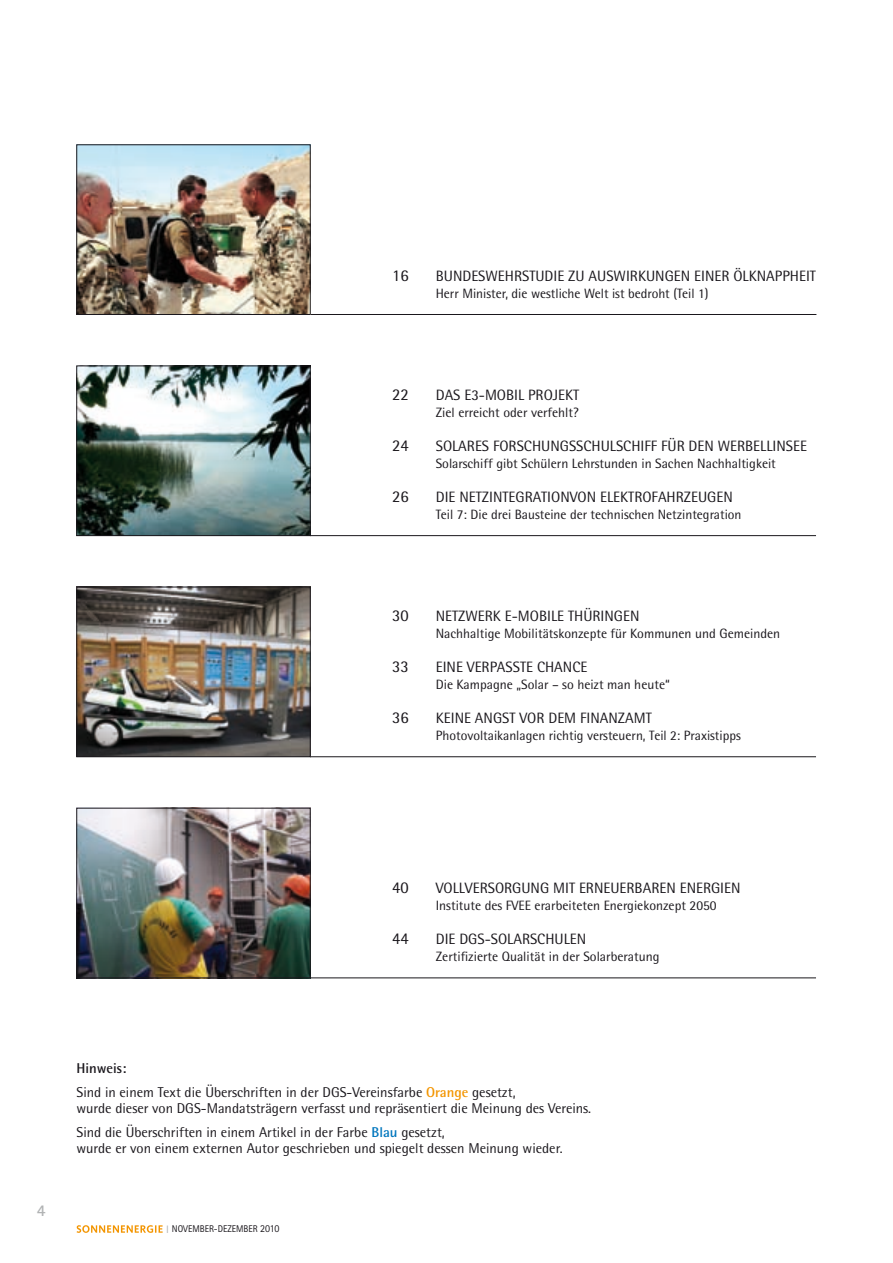
<style>
.page{position:relative;width:893px;height:1263px;background:#fff}
.page>*{position:absolute;margin:0;border:0;box-sizing:border-box;transform-origin:0 0}
.t1{font:16.5px "Rotis Semi Sans Std";color:#1a171c}
.t2{font:700 16.5px "Rotis Semi Sans Std";color:#b1b3b4}
.t3{font:15px "Rotis Semi Sans Std";color:#1a171c}
.t4{font:14.25px/24px "Rotis Semi Sans Std";color:#1a171c}
.t5{font:13.5px "Rotis Semi Sans Std";color:#1a171c}
.t6{font:9.75px "Rotis Sans Serif Std";color:#1a171c;scale:.95 1}
.s1{font-weight:700}
.s2{font-weight:700;color:#f39500}
.s3{font-weight:700;color:#0076bd}
.s4{font-size:10.8px;color:#b1b3b4}
.s5{font-size:10.65px}
</style>
<div class="page">
<svg style="left:77px;top:1225px;width:86px;height:8px"></svg>
<img style="left:79px;top:810px;width:229px;height:166px">
<div style="left:77px;top:808px;width:233px;height:170px;border:1px solid #1a171c"></div>
<img style="left:79px;top:368px;width:229px;height:166px">
<div style="left:77px;top:366px;width:233px;height:170px;border:1px solid #1a171c"></div>
<hr style="left:310px;top:535px;width:506px;height:1px;background:#1a171c">
<hr style="left:310px;top:756px;width:506px;height:1px;background:#1a171c">
<hr style="left:310px;top:978px;width:506px;height:1px;background:#1a171c">
<hr style="left:295px;top:314px;width:521px;height:1px;background:#1a171c">
<img style="left:79px;top:589px;width:229px;height:166px">
<div style="left:77px;top:587px;width:233px;height:170px;border:1px solid #1a171c"></div>
<img style="left:79px;top:147px;width:229px;height:166px">
<div style="left:77px;top:145px;width:233px;height:170px;border:1px solid #1a171c"></div>
<p class="t1" style="left:392px;top:265px;width:18px">16</p>
<p class="t3" style="left:436px;top:267px;width:95px">Bu ndesweh rstud</p>
<p class="t3" style="left:554px;top:267px;width:263px">ie zu Auswirku ngen einer Ölknapph eit</p>
<p class="t5" style="left:436px;top:285px;width:274px">Herr Minister, die westliche Welt ist bedroht (Teil 1)</p>
<p class="t1" style="left:392px;top:384px;width:18px">22</p>
<p class="t3" style="left:436px;top:386px;width:144px">Das E3-Mobil Projekt</p>
<p class="t5" style="left:392px;top:404px;width:26px">Z</p>
<p class="t5" style="left:442px;top:404px;width:138px">iel erreicht oder verfehlt?</p>
<p class="t1" style="left:392px;top:435px;width:18px">24</p>
<p class="t3" style="left:436px;top:437px;width:165px">solares Forschu ngsschuls</p>
<p class="t3" style="left:623px;top:437px;width:185px">ch iff fü r den Werbellinsee</p>
<p class="t5" style="left:436px;top:455px;width:342px">Solarschiff gibt Schülern Lehrstunden in Sachen Nachhaltigkeit</p>
<p class="t1" style="left:392px;top:486px;width:18px">26</p>
<p class="t3" style="left:436px;top:488px;width:289px">DIE NETZINTEGRATIONVON ELEKTRO FAHRZEUGEN</p>
<p class="t5" style="left:436px;top:506px;width:307px">Teil 7: Die drei Bausteine der technischen Netzintegration</p>
<p class="t1" style="left:392px;top:605px;width:18px">30</p>
<p class="t3" style="left:436px;top:607px;width:205px">N etzwerk E-Mobile Thü ringen</p>
<p class="t5" style="left:392px;top:625px;width:27px">N</p>
<p class="t5" style="left:444px;top:625px;width:337px">achhaltige Mobilitätskonzepte für Kommunen und Gemeinden</p>
<p class="t1" style="left:392px;top:656px;width:18px">33</p>
<p class="t3" style="left:436px;top:658px;width:70px">Eine verpasst</p>
<p class="t3" style="left:526px;top:658px;width:63px">e Chance</p>
<p class="t5" style="left:436px;top:676px;width:236px">Die Kampagne „Solar – so heizt man heute“</p>
<p class="t1" style="left:392px;top:708px;width:18px">36</p>
<p class="t3" style="left:436px;top:709px;width:66px">Keine Angst</p>
<p class="t3" style="left:519px;top:709px;width:116px">vor dem Finanzamt</p>
<p class="t5" style="left:436px;top:727px;width:307px">Photovoltaikanlagen richtig versteuern, Teil 2: Praxistipps</p>
<p class="t1" style="left:392px;top:878px;width:18px">40</p>
<p class="t3" style="left:436px;top:879px;width:306px">Vollversorgu ng m it Erneu erbaren Energien</p>
<p class="t5" style="left:392px;top:897px;width:24px">I</p>
<p class="t5" style="left:439px;top:897px;width:279px">nstitute des FVEE erarbeiteten Energiekonzept 2050</p>
<p class="t1" style="left:392px;top:929px;width:18px">44</p>
<p class="t3" style="left:436px;top:930px;width:152px">Die DGS-Solarschulen</p>
<p class="t5" style="left:392px;top:948px;width:26px">Z</p>
<p class="t5" style="left:442px;top:948px;width:219px">ertifizierte Qualität in der Solarberatung</p>
<p class="t2" style="left:37px;top:1200px;width:10px">4</p>
<p class="t4" style="left:76px;top:1056px;width:441px"><span class="s1">Hinweis:<br></span>Sind in einem Text die Überschriften in der DGS-Vereinsfarbe <span class="s2">Orange</span> gesetzt,</p>
<p class="t4" style="left:76px;top:1096px;width:516px">wurde dieser von DGS-Mandatsträgern verfasst und repräsentiert die Meinung des Vereins.<br>Sind die Überschriften in einem Artikel in der Farbe <span class="s3">Blau</span> gesetzt,</p>
<p class="t4" style="left:76px;top:1136px;width:488px">wurde er von einem externen Autor geschrieben und spiegelt dessen Meinung wieder.</p>
<p class="t6" style="left:166px;top:1223px;width:121px"><span class="s4">I</span> NOVEMBER-DEZEMBER <span class="s5">2010</span></p>
</div>
